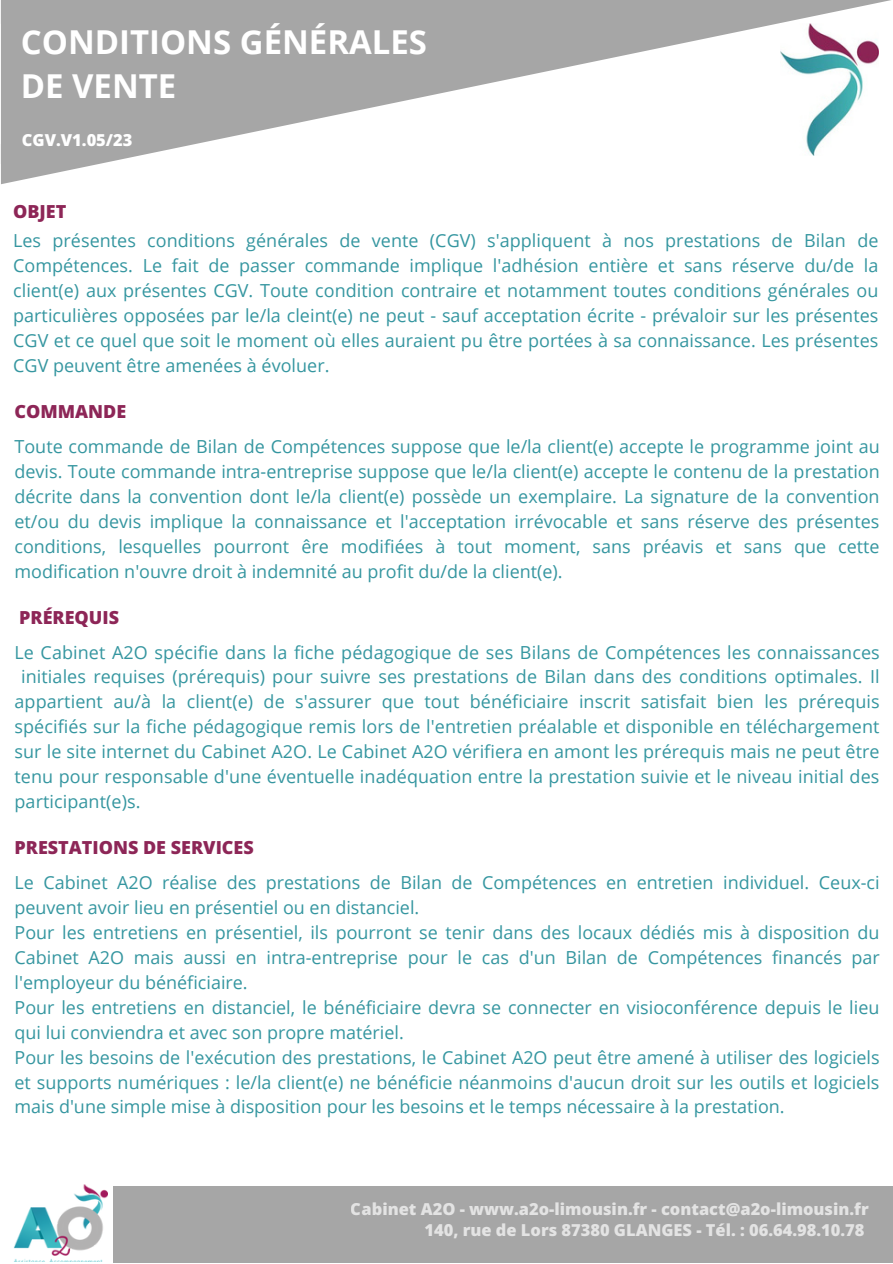
<style>
.page{position:relative;width:893px;height:1264px;background:#fff}
.page>*{position:absolute;margin:0;border:0;box-sizing:border-box;transform-origin:0 0}
.t1{font:700 33px "Open Sans";color:#fff}
.t2{font:18px/24.9px "Open Sans";letter-spacing:.005em;color:#3596a0;text-align:justify}
.t3{font:800 18px "Open Sans";color:#8d2657}
.t4{font:800 16.5px/21.3px "Open Sans";color:#fff;text-align:right}
</style>
<div class="page">
<svg style="left:1px;top:0;width:890px;height:184px;fill:#a6a6a6"></svg>
<img style="left:780px;top:24px;width:98px;height:131px">
<div style="left:113px;top:1185px;width:779px;height:77px;background:#a6a6a6"></div>
<img style="left:13px;top:1184px;width:95px;height:77px">
<p class="t1" style="left:21px;top:19px;width:408px">CONDITIONS GÉNÉRALES</p>
<p class="t1" style="left:21px;top:63px;width:157px">DE VENTE</p>
<p class="t4" style="left:22px;top:129px;width:112px">CGV.V1.05/23</p>
<p class="t3" style="left:13px;top:198px;width:55px">OBJET</p>
<p class="t2" style="left:13px;top:227px;width:866px">Les présentes conditions générales de vente (CGV) s'appliquent à nos prestations de Bilan de Compétences. Le fait de passer commande implique l'adhésion entière et sans réserve du/de la client(e) aux présentes CGV. Toute condition contraire et notamment toutes conditions générales ou particulières opposées par le/la cleint(e) ne peut - sauf acceptation écrite - prévaloir sur les présentes CGV et ce quel que soit le moment où elles auraient pu être portées à sa connaissance. Les présentes CGV peuvent être amenées à évoluer.</p>
<p class="t3" style="left:15px;top:399px;width:113px">COMMANDE</p>
<p class="t2" style="left:15px;top:433px;width:866px">Toute commande de Bilan de Compétences suppose que le/la client(e) accepte le programme joint au devis. Toute commande intra-entreprise suppose que le/la client(e) accepte le contenu de la prestation décrite dans la convention dont le/la client(e) possède un exemplaire. La signature de la convention et/ou du devis implique la connaissance et l'acceptation irrévocable et sans réserve des présentes conditions, lesquelles pourront êre modifiées à tout moment, sans préavis et sans que cette modification n'ouvre droit à indemnité au profit du/de la client(e).</p>
<p class="t3" style="left:19px;top:604px;width:101px">PRÉREQUIS</p>
<p class="t2" style="left:15px;top:639px;width:866px">Le Cabinet A2O spécifie dans la fiche pédagogique de ses Bilans de Compétences les connaissances</p>
<p class="t2" style="left:21px;top:664px;width:859px">initiales requises (prérequis) pour suivre ses prestations de Bilan dans des conditions optimales. Il</p>
<p class="t2" style="left:15px;top:689px;width:866px">appartient au/à la client(e) de s'assurer que tout bénéficiaire inscrit satisfait bien les prérequis</p>
<p class="t2" style="left:15px;top:714px;width:866px">spécifiés sur la fiche pédagogique remis lors de l'entretien préalable et disponible en téléchargement</p>
<p class="t2" style="left:15px;top:738px;width:866px">sur le site internet du Cabinet A2O. Le Cabinet A2O vérifiera en amont les prérequis mais ne peut être</p>
<p class="t2" style="left:15px;top:763px;width:866px">tenu pour responsable d'une éventuelle inadéquation entre la prestation suivie et le niveau initial des</p>
<p class="t2" style="left:15px;top:788px;width:128px">participant(e)s.</p>
<p class="t3" style="left:15px;top:835px;width:241px">PRESTATIONS DE SERVICES</p>
<p class="t2" style="left:15px;top:869px;width:866px">Le Cabinet A2O réalise des prestations de Bilan de Compétences en entretien individuel. Ceux-ci peuvent avoir lieu en présentiel ou en distanciel.</p>
<p class="t2" style="left:15px;top:919px;width:866px">Pour les entretiens en présentiel, ils pourront se tenir dans des locaux dédiés mis à disposition du Cabinet A2O mais aussi en intra-entreprise pour le cas d'un Bilan de Compétences financés par l'employeur du bénéficiaire.</p>
<p class="t2" style="left:15px;top:994px;width:866px">Pour les entretiens en distanciel, le bénéficiaire devra se connecter en visioconférence depuis le lieu qui lui conviendra et avec son propre matériel.</p>
<p class="t2" style="left:15px;top:1044px;width:866px">Pour les besoins de l'exécution des prestations, le Cabinet A2O peut être amené à utiliser des logiciels et supports numériques : le/la client(e) ne bénéficie néanmoins d'aucun droit sur les outils et logiciels mais d'une simple mise à disposition pour les besoins et le temps nécessaire à la prestation.</p>
<p class="t4" style="left:351px;top:1197px;width:519px">Cabinet A2O - www.a2o-limousin.fr - contact@a2o-limousin.fr<br>140, rue de Lors 87380 GLANGES - Tél. : 06.64.98.10.78</p>
</div>
